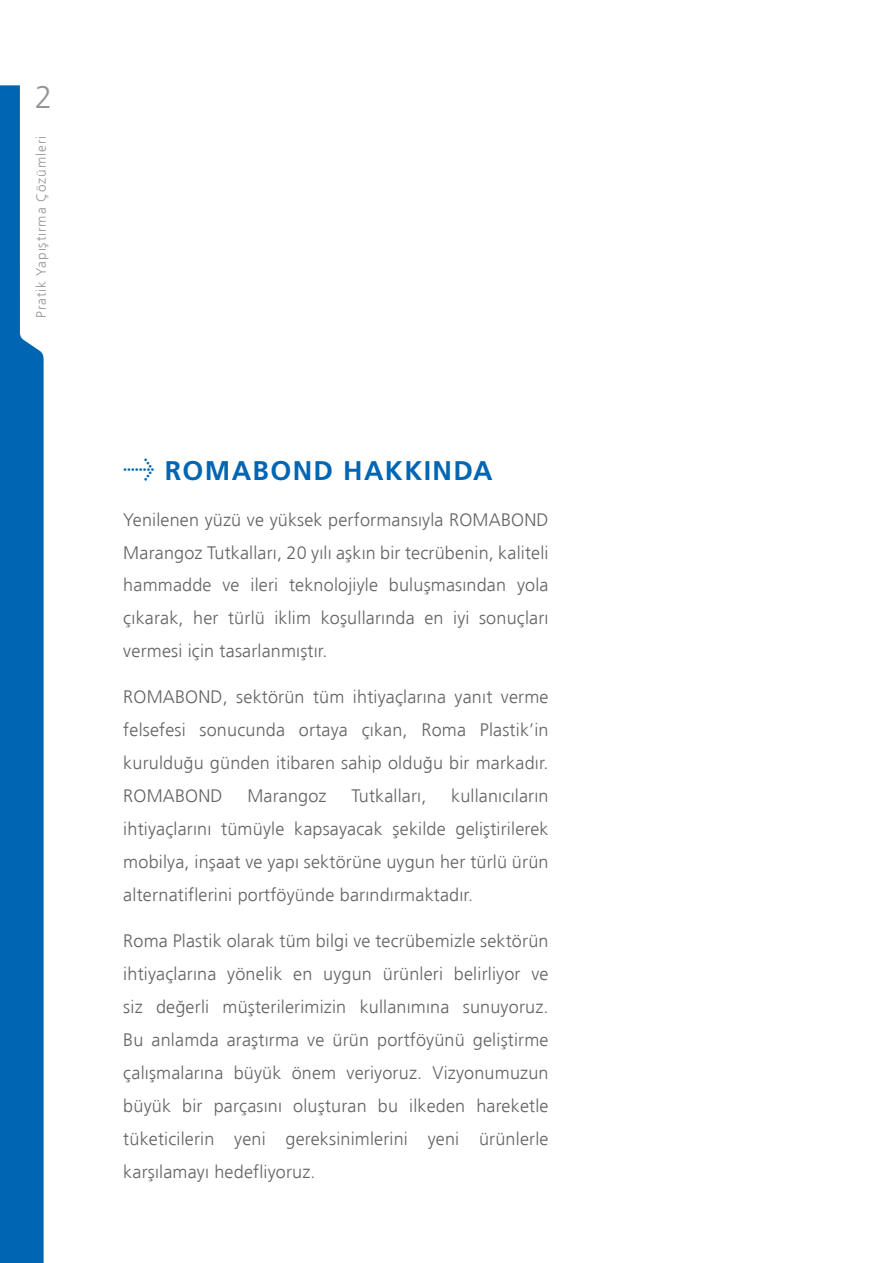
<style>
.page{position:relative;width:893px;height:1263px;background:#fff}
.page>*{position:absolute;margin:0;border:0;box-sizing:border-box;transform-origin:0 0}
.t1{font:300 31.5px "Frutiger";color:#939598}
.t2{font:27px "Frutiger Bold Tr";letter-spacing:.05em;color:#0066b3}
.t3{font:300 18px/33px "Frutiger";letter-spacing:.01em;color:#636466;text-align:justify}
.t4{font:300 13.5px "Frutiger";letter-spacing:.07em;color:#939598}
.s1{font-family:"Meta Pro"}
</style>
<div class="page">
<svg style="left:0;top:85px;width:44px;height:1178px;background:#1e78bc"></svg>
<h1 class="t1" style="left:35px;top:79px;width:19px">2</h1>
<p class="t4" style="left:33px;top:318px;width:184px;rotate:-90deg">Pratik Yapıştırma Çözümleri</p>
<h2 class="t2" style="left:123px;top:454px;width:371px"><span class="s1">→</span> ROMABOND HAKKINDA</h2>
<p class="t3" style="left:123px;top:503px;width:427px">Yenilenen yüzü ve yüksek performansıyla ROMABOND Marangoz Tutkalları, 20 yılı aşkın bir tecrübenin, kaliteli hammadde ve ileri teknolojiyle buluşmasından yola çıkarak, her türlü iklim koşullarında en iyi sonuçları vermesi için tasarlanmıştır.</p>
<p class="t3" style="left:123px;top:680px;width:427px">ROMABOND, sektörün tüm ihtiyaçlarına yanıt verme felsefesi sonucunda ortaya çıkan, Roma Plastik’in kurulduğu günden itibaren sahip olduğu bir markadır.<br>ROMABOND</p>
<p class="t3" style="left:123px;top:779px;width:427px;text-indent:328px">kullanıcıların ihtiyaçlarını tümüyle kapsayacak şekilde geliştirilerek mobilya, inşaat ve yapı sektörüne uygun her türlü ürün alternatiflerini portföyünde barındırmaktadır.</p>
<p class="t3" style="left:123px;top:924px;width:427px">Roma Plastik olarak tüm bilgi ve tecrübemizle sektörün ihtiyaçlarına yönelik en uygun ürünleri belirliyor ve siz değerli müşterilerimizin kullanımına sunuyoruz.<br>Bu anlamda araştırma ve ürün portföyünü geliştirme çalışmalarına büyük önem veriyoruz. Vizyonumuzun büyük bir parçasını oluşturan bu ilkeden hareketle tüketicilerin yeni gereksinimlerini yeni ürünlerle karşılamayı hedefliyoruz.</p>
<p class="t3" style="left:247px;top:779px;width:81px">Marangoz</p>
<p class="t3" style="left:351px;top:779px;width:77px">Tutkalları,</p>
</div>
